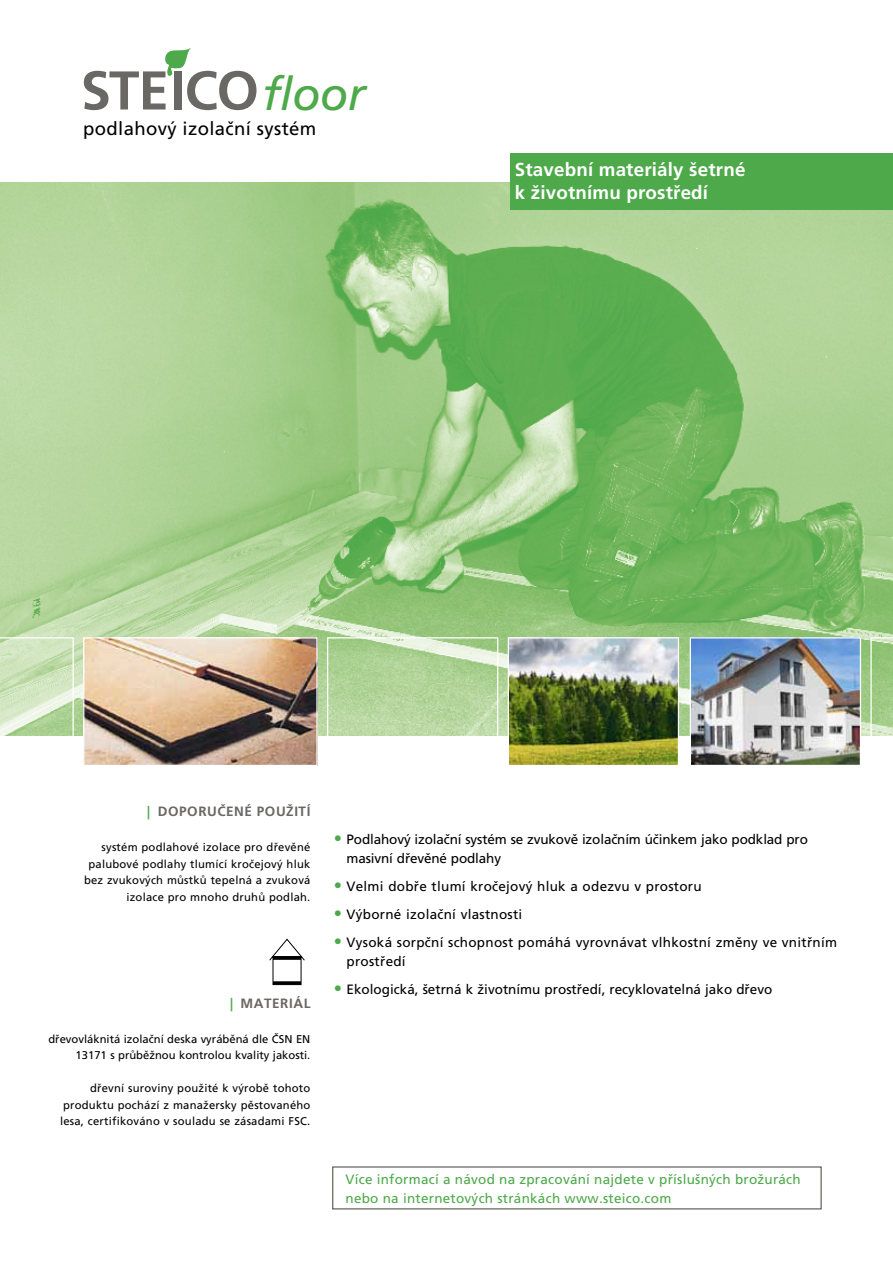
<style>
.page{position:relative;width:893px;height:1263px;background:#fff}
.page>*{position:absolute;margin:0;border:0;box-sizing:border-box;transform-origin:0 0}
.t1{font:italic 46.2px "Frutiger";letter-spacing:-.01em;color:#4da94a}
.t2{font:700 18.75px/22.5px "Frutiger CE";letter-spacing:.01em;color:#fff}
.t3{font:18.6px "Frutiger CE";letter-spacing:.02em;color:#000}
.t4{font:13.5px/18.8px "Frutiger CE";color:#000}
.t5{font:13.5px/18.8px "Frutiger CE";letter-spacing:.02em;color:#000}
.t6{font:13.5px/18.8px "Frutiger CE";letter-spacing:.02em;color:#4da94a}
.t7{font:700 13.5px "Frutiger CE";letter-spacing:.04em;color:#6a6864}
.t8{font:700 13.5px "Frutiger";letter-spacing:.04em;color:#6a6864}
.t9{font:11.25px/16.5px "Frutiger CE";letter-spacing:.02em;color:#000;text-align:right}
.t10{font:11.25px/16.5px "Frutiger CE";color:#000;text-align:right}
.s1{font-family:"Frutiger";color:#4da94a}
.s2{color:#4da94a}
.s3{font-family:"Frutiger";font-weight:700;font-size:16.5px;color:#4da94a}
.s4{font-size:16.5px;color:#4da94a}
</style>
<div class="page">
<div style="left:332px;top:1166px;width:490px;height:43px;border:1px solid #6a6864"></div>
<img style="left:0;top:183px;width:893px;height:553px">
<div style="left:510px;top:153px;width:383px;height:57px;background:#4da94a"></div>
<img style="left:85px;top:639px;width:231px;height:125px">
<div style="left:83px;top:637px;width:235px;height:129px;border:1px solid #fff"></div>
<div style="left:327px;top:637px;width:171px;height:129px;border:1px solid #fff"></div>
<svg style="left:0;top:637px;width:74px;height:99px"></svg>
<svg style="left:870px;top:637px;width:23px;height:99px"></svg>
<svg style="left:269px;top:938px;width:36px;height:47px"></svg>
<svg style="left:273px;top:956px;width:28px;height:4px"></svg>
<hr style="left:273px;top:981px;width:28px;height:3px;background:#000">
<svg style="left:84px;top:47px;width:172px;height:63px"></svg>
<img style="left:510px;top:639px;width:167px;height:125px">
<div style="left:508px;top:637px;width:171px;height:129px;border:1px solid #fff"></div>
<img style="left:692px;top:639px;width:167px;height:125px">
<div style="left:690px;top:637px;width:171px;height:129px;border:1px solid #fff"></div>
<h1 class="t1" style="left:262px;top:67px;width:105px">floor</h1>
<h3 class="t3" style="left:83px;top:118px;width:235px">podlahový izolační systém</h3>
<h2 class="t2" style="left:515px;top:158px;width:232px">Stavební materiály šetrné k životnímu prostředí</h2>
<p class="t7" style="left:147px;top:803px;width:165px"><span class="s1">|</span> Doporučené použití</p>
<p class="t9" style="left:84px;top:839px;width:228px">systém podlahové izolace pro dřevěné palubové podlahy tlumící kročejový hluk bez zvukových můstků tepelná a zvuková izolace pro mnoho druhů podlah.</p>
<p class="t8" style="left:230px;top:995px;width:82px"><span class="s2">|</span> MATERIÁL</p>
<p class="t10" style="left:48px;top:1030px;width:263px">dřevovláknitá izolační deska vyráběná dle ČSN EN<br>13171 s průběžnou kontrolou kvality jakosti.</p>
<p class="t9" style="left:60px;top:1080px;width:252px;text-align:justify;text-indent:30px">dřevní suroviny použité k výrobě tohoto produktu pochází z manažersky pěstovaného lesa, certifikováno v souladu se zásadami FSC.</p>
<p class="t4" style="left:347px;top:830px;width:463px;text-indent:-13px"><span class="s3">•</span> Podlahový izolační systém se zvukově izolačním účinkem jako podklad pro masivní dřevěné podlahy</p>
<p class="t5" style="left:334px;top:877px;width:369px"><span class="s4">•</span> Velmi dobře tlumí kročejový hluk a odezvu v prostoru</p>
<p class="t5" style="left:334px;top:905px;width:190px"><span class="s4">•</span> Výborné izolační vlastnosti</p>
<p class="t5" style="left:347px;top:933px;width:492px;text-indent:-13px"><span class="s4">•</span> Vysoká sorpční schopnost pomáhá vyrovnávat vlhkostní změny ve vnitřním prostředí</p>
<p class="t4" style="left:334px;top:980px;width:440px"><span class="s4">•</span> Ekologická, šetrná k životnímu prostředí, recyklovatelná jako dřevo</p>
<p class="t6" style="left:345px;top:1170px;width:457px">Více informací a návod na zpracování najdete v příslušných brožurách nebo na internetových stránkách www.steico.com</p>
</div>
